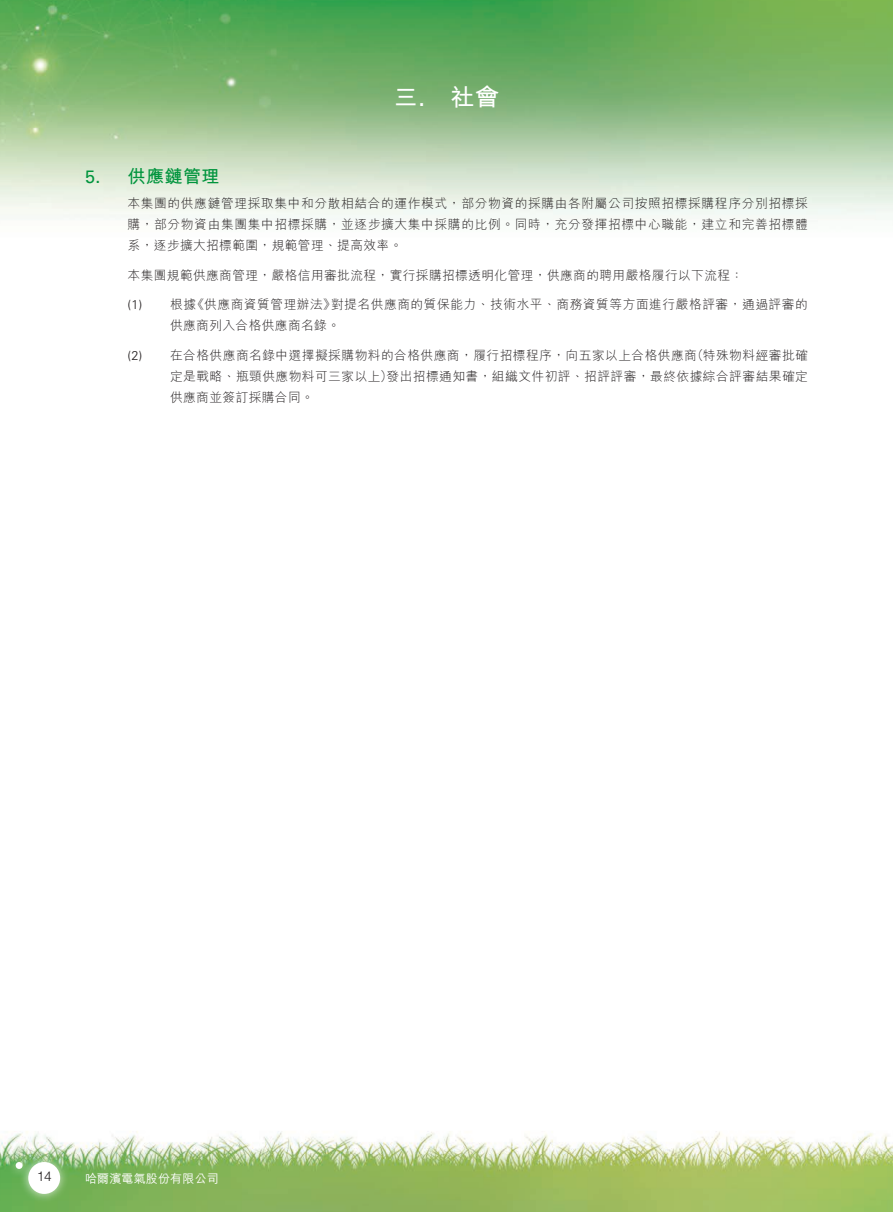
<style>
.page{position:relative;width:893px;height:1212px;background:#fff}
.page>*{position:absolute;margin:0;border:0;box-sizing:border-box;transform-origin:0 0}
.t1{font:700 24px "M Hei HK";color:#fff}
.t2{font:700 18px "M Hei HK";letter-spacing:.03em;color:#00943d}
.t3{font:300 13.5px "Helvetica LT Std";color:#231f20}
.t4{font:300 12.75px/21px "M Hei HK";letter-spacing:.035em;color:#231f20;text-align:justify}
.t5{font:500 12px "M Hei HK";letter-spacing:.015em;color:#fff}
.s1{font-family:"Univers LT Std";font-weight:400}
.s2{font-family:"Univers LT Std"}
</style>
<div class="page">
<img style="left:0;top:0;width:893px;height:1212px">
<div style="left:19px;top:1152px;width:51px;height:51px;background:#fff;opacity:.75"></div>
<div style="left:28px;top:1162px;width:32px;height:32px;background:#fff;border-radius:50%"></div>
<div style="left:7px;top:1153px;width:25px;height:25px;background:#fff;opacity:.75"></div>
<div style="left:16px;top:1162px;width:7px;height:7px;background:#fff;border-radius:50%"></div>
<h1 class="t1" style="left:394px;top:80px;width:107px">三<span class="s1">.</span> 社會</h1>
<h2 class="t2" style="left:85px;top:163px;width:136px"><span class="s1">5.</span> 供應鏈管理</h2>
<p class="t4" style="left:128px;top:193px;width:682px">本集團的供應鏈管理採取集中和分散相結合的運作模式，部分物資的採購由各附屬公司按照招標採購程序分別招標採購，部分物資由集團集中招標採購，並逐步擴大集中採購的比例。同時，充分發揮招標中心職能，建立和完善招標體系，逐步擴大招標範圍，規範管理、提高效率。</p>
<p class="t4" style="left:128px;top:264px;width:617px">本集團規範供應商管理，嚴格信用審批流程，實行採購招標透明化管理，供應商的聘用嚴格履行以下流程：</p>
<p class="t4" style="left:170px;top:294px;width:639px;text-indent:-43px"><span class="s2">(1)</span> 根據《供應商資質管理辦法》對提名供應商的質保能力、技術水平、商務資質等方面進行嚴格評審，通過評審的供應商列入合格供應商名錄。</p>
<p class="t4" style="left:170px;top:344px;width:639px;text-indent:-43px"><span class="s2">(2)</span> 在合格供應商名錄中選擇擬採購物料的合格供應商，履行招標程序，向五家以上合格供應商（特殊物料經審批確定是戰略、瓶頸供應物料可三家以上）發出招標通知書，組織文件初評、招評評審，最終依據綜合評審結果確定供應商並簽訂採購合同。</p>
<p class="t3" style="left:37px;top:1168px;width:17px">14</p>
<p class="t5" style="left:85px;top:1169px;width:135px">哈爾濱電氣股份有限公司</p>
</div>
